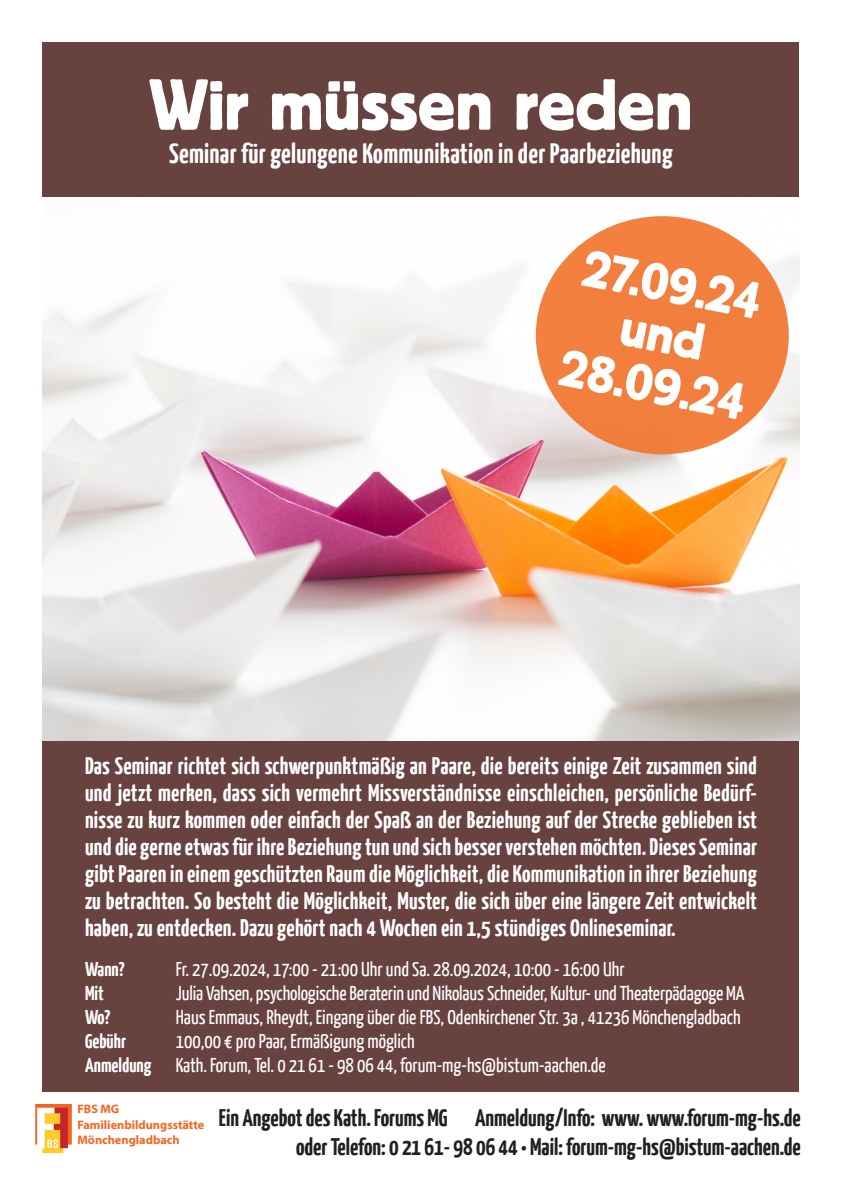
<style>
.page{position:relative;width:842px;height:1191px;background:#fff}
.page>*{position:absolute;margin:0;border:0;box-sizing:border-box;transform-origin:0 0}
.t1{font:72px "Block Berthold BQ";color:#fff}
.t2{font:52px "Block Berthold BQ";color:#fff}
.t3{font:700 28px "Yanone Kaffeesatz";letter-spacing:.01em;color:#fff}
.Info{font:700 24px/27px "Yanone Kaffeesatz";letter-spacing:.01em;color:#fff;text-align:justify}
.t4{font:700 24px "Yanone Kaffeesatz";color:#231f20}
.t5{font:20px "Yanone Kaffeesatz";color:#fff}
.t6{font:700 20px "Yanone Kaffeesatz";color:#fff}
.t7{font:700 12.3px/15.1px "Myriad Pro";color:#f36621}
.s1{font-weight:700}
</style>
<div class="page">
<div style="left:43px;top:43px;width:756px;height:1048px;background:#68423e"></div>
<img style="left:43px;top:198px;width:756px;height:542px">
<img style="left:36px;top:1104px;width:36px;height:48px">
<div style="left:536px;top:216px;width:253px;height:238px;background:#f37f3e;border-radius:50%"></div>
<p class="t1" style="left:149px;top:64px;width:545px">Wir müssen reden</p>
<p class="t3" style="left:169px;top:136px;width:505px">Seminar für gelungene Kommunikation in der Paarbeziehung</p>
<p class="t2" style="left:589px;top:238px;width:181px;rotate:11deg">27.09.24</p>
<p class="t2" style="left:566px;top:338px;width:189px;rotate:11deg">28.09.24</p>
<p class="Info" style="left:85px;top:751px;width:673px">Das Seminar richtet sich schwerpunktmäßig an Paare, die bereits einige Zeit zusammen sind und jetzt merken, dass sich vermehrt Missverständnisse einschleichen, persönliche Bedürf&shy;nisse zu kurz kommen oder einfach der Spaß an der Beziehung auf der Strecke geblieben ist und die gerne etwas für ihre Beziehung tun und sich besser verstehen möchten. Dieses Seminar gibt Paaren in einem geschützten Raum die Möglichkeit, die Kommunikation in ihrer Beziehung zu betrachten. So besteht die Möglichkeit, Muster, die sich über eine längere Zeit entwickelt haben, zu entdecken. Dazu gehört nach 4 Wochen ein 1,5 stündiges Onlineseminar.</p>
<p class="t6" style="left:85px;top:956px;width:41px">Wann?</p>
<p class="t5" style="left:176px;top:957px;width:450px">Fr. 27.09.2024, 17:00 - 21:00 Uhr und Sa. 28.09.2024, 10:00 - 16:00 Uhr</p>
<p class="t6" style="left:85px;top:980px;width:20px">Mit</p>
<p class="t5" style="left:176px;top:981px;width:570px">Julia Vahsen, psychologische Beraterin und Nikolaus Schneider, Kultur- und Theaterpädagoge MA</p>
<p class="t6" style="left:85px;top:1004px;width:27px">Wo?</p>
<p class="t5" style="left:176px;top:1005px;width:566px">Haus Emmaus, Rheydt, Eingang über die FBS, Odenkirchener Str. 3a , 41236 Mönchengladbach</p>
<p class="t6" style="left:85px;top:1028px;width:42px">Gebühr</p>
<p class="t5" style="left:176px;top:1029px;width:240px">100,00 € pro Paar, Ermäßigung möglich</p>
<p class="t5" style="left:85px;top:1053px;width:522px"><span class="s1">Anmeldung</span> Kath. Forum, Tel. 0 21 61 - 98 06 44, forum-mg-hs@bistum-aachen.de</p>
<p class="t4" style="left:219px;top:1102px;width:583px">Ein Angebot des Kath. Forums MG Anmeldung/Info: www. www.forum-mg-hs.de</p>
<p class="t4" style="left:296px;top:1131px;width:506px">oder Telefon: 0 21 61- 98 06 44 • Mail: forum-mg-hs@bistum-aachen.de</p>
<p class="t7" style="left:77px;top:1101px;width:128px">FBS MG<br>Familienbildungsstätte<br>Mönchengladbach</p>
</div>
